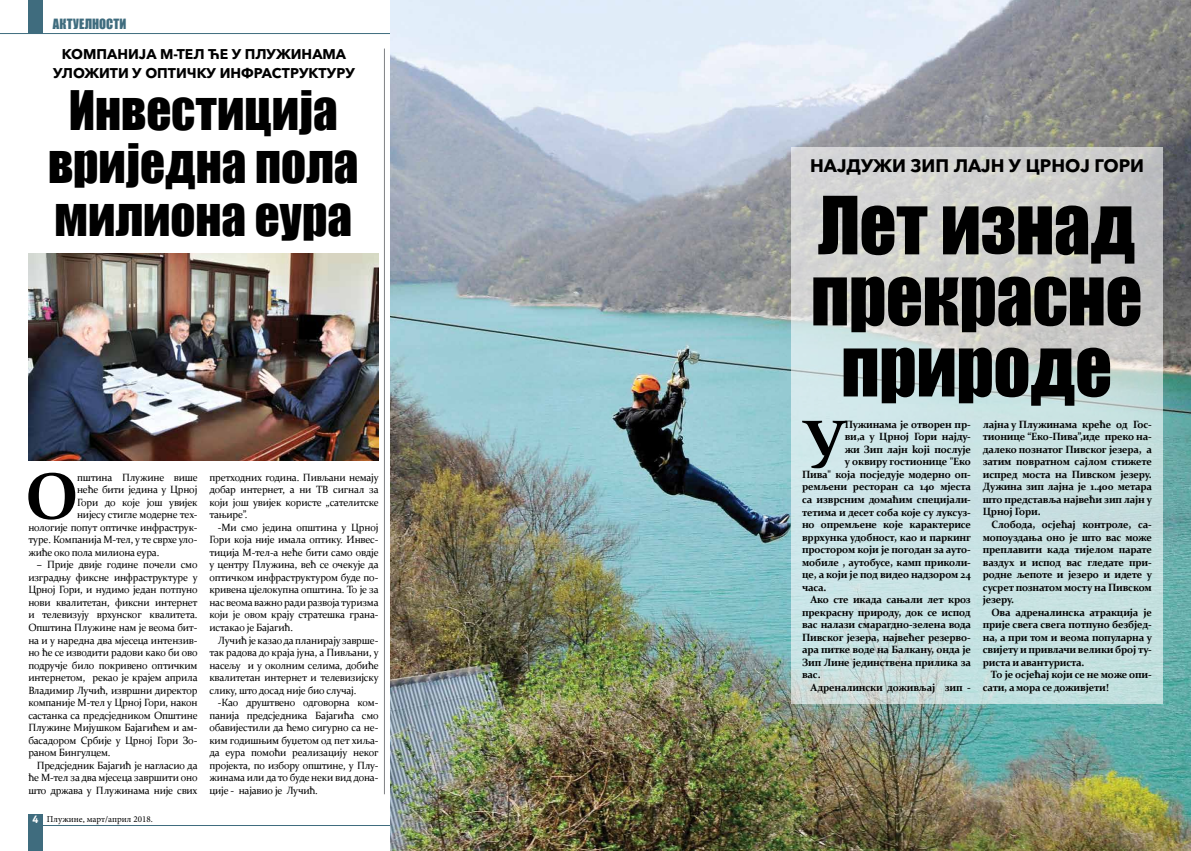
<style>
.page{position:relative;width:1191px;height:851px;background:#fff}
.page>*{position:absolute;margin:0;border:0;box-sizing:border-box;transform-origin:0 0}
.t1{font:74px/71px "Impact";letter-spacing:-.01em;color:#000;text-align:center}
.t2{font:700 65.4px "Constantia";color:#000}
.t3{font:50px/53px "Impact";color:#000;text-align:center}
.t4{font:700 18px "Avenir Next Cyr";color:#000}
.t5{font:700 14px/19px "Avenir Next Cyr";color:#000;text-align:center}
.t6{font:13px "Impact";letter-spacing:.015em;color:#3f6c7e}
.t7{font:10.5px/12.5px "Constantia";letter-spacing:-.02em;color:#000;text-align:justify}
.t8{font:700 10.5px/12.5px "Constantia";letter-spacing:-.02em;color:#000;text-align:justify}
.t9{font:9px "Minion Pro";color:#000}
.s1{font-family:"Antenna Cond";font-weight:700;font-size:10px;color:#fff}
</style>
<div class="page">
<hr style="left:0;top:33px;width:559px;height:1px;background:#3f6c7e">
<div style="left:28px;top:0;width:15px;height:34px;background:#3f6c7e"></div>
<div style="left:28px;top:814px;width:15px;height:36px;background:#3f6c7e"></div>
<hr style="left:33px;top:825px;width:526px;height:1px;background:#3f6c7e">
<img style="left:28px;top:254px;width:350px;height:207px">
<hr style="left:384px;top:49px;width:1px;height:745px;background:#808285">
<img style="left:390px;top:0;width:801px;height:850px">
<svg style="left:791px;top:147px;width:371px;height:556px"></svg>
<p class="t6" style="left:53px;top:14px;width:75px">АКТУЕЛНОСТИ</p>
<h3 class="t5" style="left:53px;top:45px;width:303px">КОМПАНИЈА М-ТЕЛ ЋЕ У ПЛУЖИНАМА<br>УЛОЖИТИ У ОПТИЧКУ ИНФРАСТРУКТУРУ</h3>
<h3 class="t3" style="left:48px;top:83px;width:312px">Инвестиција вриједна пола милиона еура</h3>
<h2 class="t2" style="left:25px;top:451px;width:55px">О</h2>
<p class="t7" style="left:77px;top:470px;width:122px">пштина Плужине више</p>
<p class="t7" style="left:77px;top:483px;width:122px">неће бити једина у Црној</p>
<p class="t7" style="left:77px;top:495px;width:122px">Гори до које још увијек</p>
<p class="t7" style="left:77px;top:508px;width:122px">нијесу стигле модерне тех-</p>
<p class="t7" style="left:28px;top:520px;width:170px">нологије попут оптичке инфраструк-</p>
<p class="t7" style="left:28px;top:533px;width:170px">туре. Компанија М-тел, у те сврхе уло-</p>
<p class="t7" style="left:28px;top:545px;width:132px">жиће око пола милиона еура.</p>
<p class="t7" style="left:28px;top:558px;width:171px;text-indent:8px">– Прије двије године почели смо изградњу фиксне инфраструктуре у Црној Гори, и нудимо један потпуно нови квалитетан, фиксни интернет и телевизују врхунског квалитета.<br>Општина Плужине нам је веома бит&shy;на и у наредна два мјесеца интензив&shy;но ће се изводити радови како би ово подручје било покривено оптичким интернетом, рекао је крајем априла Владимир Лучић, извршни директор компаније М-тел у Црној Гори, након састанка са предсједником Општине Плужине Мијушком Бајагићем и ам&shy;басадором Србије у Црној Гори Зо&shy;раном Бингулцем.</p>
<p class="t7" style="left:28px;top:758px;width:171px;text-indent:8px">Предсједник Бајагић је нагласио да ће М-тел за два мјесеца завршити оно што држава у Плужинама није свих</p>
<p class="t9" style="left:33px;top:812px;width:122px"><span class="s1">4</span> Плужине, март/април 2018.</p>
<p class="t7" style="left:209px;top:470px;width:171px">претходних година. Пивљани немају добар интернет, а ни ТВ сигнал за који још увијек користе „сателитске тањире”.</p>
<p class="t7" style="left:209px;top:520px;width:171px;text-indent:9px">-Ми смо једина општина у Црној Гори која није имала оптику. Инвес&shy;тиција М-тел-а неће бити само овдје у центру Плужина, већ се очекује да оптичком инфраструктуром буде по&shy;кривена цјелокупна општина. То је за нас веома важно ради развоја туризма који је овом крају стратешка грана&shy;истакао је Бајагић.</p>
<p class="t7" style="left:209px;top:633px;width:171px;text-indent:8px">Лучић је казао да планирају заврше&shy;так радова до краја јуна, а Пивљани, у насељу и у околним селима, добиће квалитетан интернет и телевизијску слику, што досад није био случај.</p>
<p class="t7" style="left:209px;top:695px;width:171px;text-indent:8px">-Као друштвено одговорна ком&shy;панија предсједника Бајагића смо обавијестили да ћемо сигурно са не&shy;ким годишњим буџетом од пет хиља&shy;да еура помоћи реализацију неког пројекта, по избору општине, у Плу&shy;жинама или да то буде неки вид дона&shy;ције - најавио је Лучић.</p>
<h3 class="t4" style="left:810px;top:155px;width:335px">НАЈДУЖИ ЗИП ЛАЈН У ЦРНОЈ ГОРИ</h3>
<h1 class="t1" style="left:811px;top:188px;width:333px">Лет изнад прекрасне природе</h1>
<h2 class="t2" style="left:803px;top:398px;width:44px">У</h2>
<p class="t8" style="left:844px;top:417px;width:128px">Пужинама је отворен пр-</p>
<p class="t8" style="left:982px;top:417px;width:171px">лајна у Плужинама креће од Гос&shy;тионице “Еко-Пива”,иде преко на&shy;далеко познатог Пивског језера, а затим повратном сајлом стижете испред моста на Пивском језеру.<br>Дужина зип лајна је 1.400 метара што представља највећи зип лајн у Црној Гори.</p>
<p class="t8" style="left:982px;top:517px;width:171px;text-indent:8px">Слобода, осјећај контроле, са&shy;мопоуздања оно је што вас може преплавити када тијелом парате ваздух и испод вас гледате при&shy;родне љепоте и језеро и идете у сусрет познатом мосту на Пивском језеру.</p>
<p class="t8" style="left:982px;top:605px;width:171px;text-indent:8px">Ова адреналинска атракција је прије свега свега потпуно безбјед&shy;на, а при том и веома популарна у свијету и привлачи велики број ту&shy;риста и авантуриста.</p>
<p class="t8" style="left:982px;top:667px;width:170px;text-indent:8px">То је осјећај који се не може опи&shy;сати, а мора се доживјети!</p>
<p class="t8" style="left:844px;top:430px;width:128px">ви,а у Црној Гори најду-</p>
<p class="t8" style="left:844px;top:442px;width:128px">жи Зип лајн koji послује</p>
<p class="t8" style="left:844px;top:455px;width:128px">у оквиру гостионице "Еко</p>
<p class="t8" style="left:802px;top:467px;width:170px">Пива" која посједује модерно оп-</p>
<p class="t8" style="left:802px;top:480px;width:170px">ремљени ресторан са 140 мјеста</p>
<p class="t8" style="left:802px;top:492px;width:170px">са изврсним домаћим специјали-</p>
<p class="t8" style="left:802px;top:505px;width:170px">тетима и десет соба које су луксуз-</p>
<p class="t8" style="left:802px;top:517px;width:170px">но опремљене које карактерисе</p>
<p class="t8" style="left:802px;top:530px;width:170px">вррхунка удобност, као и паркинг</p>
<p class="t8" style="left:802px;top:542px;width:170px">простором који је погодан за ауто-</p>
<p class="t8" style="left:802px;top:555px;width:170px">мобиле , аутобусе, камп приколи-</p>
<p class="t8" style="left:802px;top:567px;width:170px">це, а који је под видео надзором 24</p>
<p class="t8" style="left:802px;top:580px;width:26px">часа.</p>
<p class="t8" style="left:810px;top:592px;width:162px">Ако сте икада сањали лет кроз</p>
<p class="t8" style="left:802px;top:605px;width:170px">прекрасну природу, док се испод</p>
<p class="t8" style="left:802px;top:617px;width:170px">вас налази смарагдно-зелена вода</p>
<p class="t8" style="left:802px;top:630px;width:170px">Пивског језера, највећег резерво-</p>
<p class="t8" style="left:802px;top:642px;width:170px">ара питке воде на Балкану, онда је</p>
<p class="t8" style="left:802px;top:655px;width:170px">Зип Лине јединствена прилика за</p>
<p class="t8" style="left:802px;top:667px;width:20px">вас.</p>
<p class="t8" style="left:810px;top:680px;width:162px">Адреналински доживљај зип -</p>
</div>
